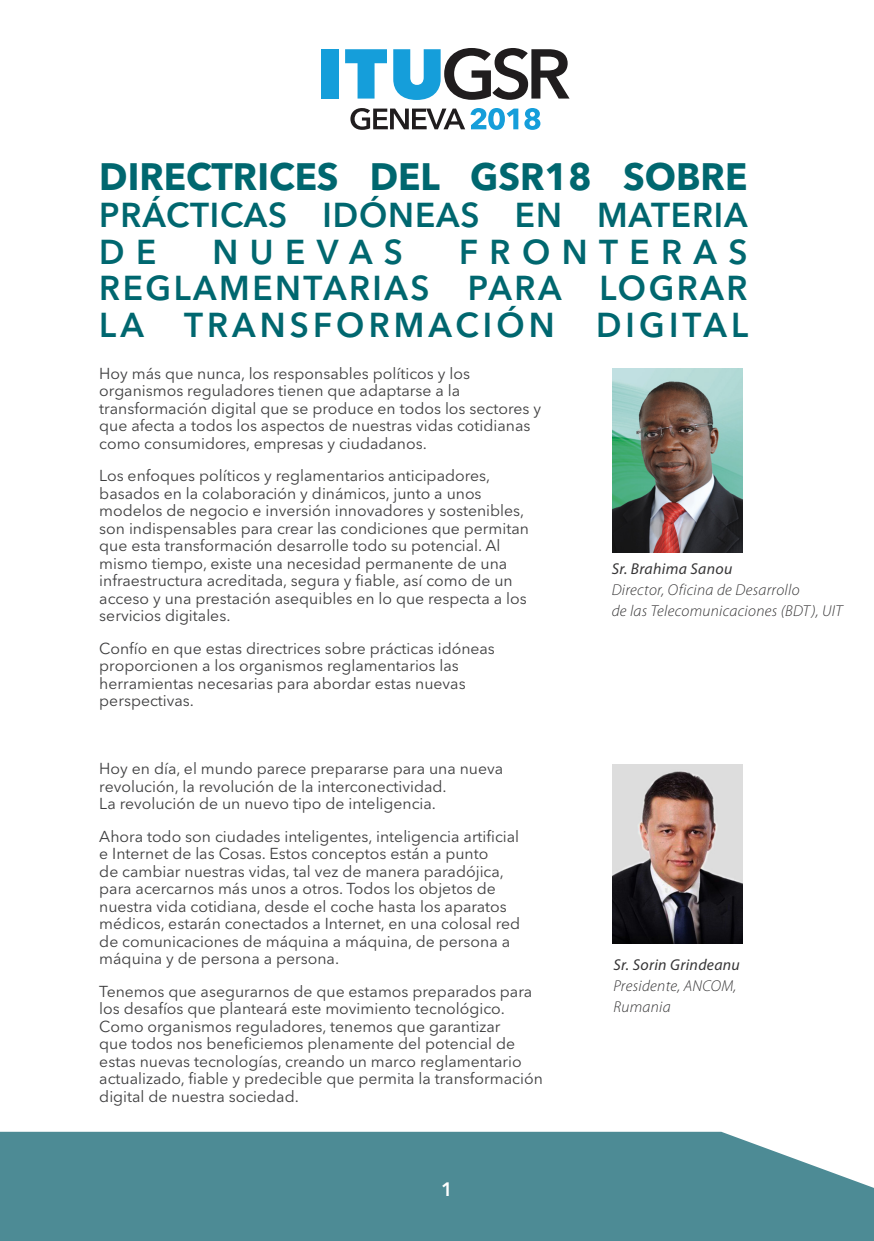
<style>
.page{position:relative;width:874px;height:1241px;background:#fff}
.page>*{position:absolute;margin:0;border:0;box-sizing:border-box;transform-origin:0 0}
.t1{font:700 37.8px "Avenir Next LT Pro";color:#00676f}
.t2{font:600 34.3px/36.8px "Avenir Next LT Pro";letter-spacing:.075em;color:#00676f;text-align:justify}
.t3{font:600 34.3px/36.8px "Avenir Next LT Pro";letter-spacing:.025em;color:#00676f}
.t4{font:600 19.25px "Avenir Next LT Pro";color:#fff}
.text{font:15.75px/17.5px "Avenir Next LT Pro";color:#3e3e3f}
.t5{font:italic 300 15.75px "Myriad Pro";letter-spacing:.02em;color:#363536}
.t6{font:italic 15.75px "Myriad Pro";letter-spacing:.02em;color:#363536}
</style>
<div class="page">
<div style="left:0;top:1131px;width:873px;height:109px;background:#4d8b95"></div>
<img style="left:612px;top:368px;width:130px;height:184px">
<img style="left:612px;top:764px;width:130px;height:179px">
<div style="left:321px;top:49px;width:17px;height:50px;background:#159eda"></div>
<svg style="left:345px;top:49px;width:42px;height:50px"></svg>
<svg style="left:393px;top:48px;width:176px;height:52px"></svg>
<svg style="left:350px;top:108px;width:168px;height:22px"></svg>
<svg style="left:524px;top:108px;width:16px;height:22px"></svg>
<p class="t1" style="left:99px;top:154px;width:649px">DIRECTRICES DEL GSR18 SOBRE</p>
<p class="t3" style="left:99px;top:196px;width:649px">PRÁCTICAS IDÓNEAS EN MATERIA<br>D E</p>
<p class="t2" style="left:99px;top:233px;width:650px;text-indent:359px">FRONTERAS REGLAMENTARIAS PARA LOGRAR LA TRANSFORMACIÓN DIGITAL</p>
<p class="text" style="left:99px;top:364px;width:443px">Hoy más que nunca, los responsables políticos y los organismos reguladores tienen que adaptarse a la transformación digital que se produce en todos los sectores y que afecta a todos los aspectos de nuestras vidas cotidianas como consumidores, empresas y ciudadanos.</p>
<p class="text" style="left:99px;top:467px;width:431px">Los enfoques políticos y reglamentarios anticipadores, basados en la colaboración y dinámicos, junto a unos modelos de negocio e inversión innovadores y sostenibles, son indispensables para crear las condiciones que permitan que esta transformación desarrolle todo su potencial. Al mismo tiempo, existe una necesidad permanente de una infraestructura acreditada, segura y fiable, así como de un acceso y una prestación asequibles en lo que respecta a los servicios digitales.</p>
<p class="text" style="left:99px;top:639px;width:397px">Confío en que estas directrices sobre prácticas idóneas proporcionen a los organismos reglamentarios las herramientas necesarias para abordar estas nuevas perspectivas.</p>
<p class="t2" style="left:212px;top:233px;width:192px">NUEVAS</p>
<p class="t6" style="left:611px;top:560px;width:122px">Sr. Brahima Sanou</p>
<p class="t5" style="left:611px;top:581px;width:189px">Director, Oficina de Desarrollo</p>
<p class="t5" style="left:611px;top:602px;width:232px">de las Telecomunicaciones (BDT), UIT</p>
<p class="text" style="left:99px;top:759px;width:405px">Hoy en día, el mundo parece prepararse para una nueva revolución, la revolución de la interconectividad.<br>La revolución de un nuevo tipo de inteligencia.</p>
<p class="text" style="left:99px;top:827px;width:422px">Ahora todo son ciudades inteligentes, inteligencia artificial e Internet de las Cosas. Estos conceptos están a punto<br>de cambiar nuestras vidas, tal vez de manera paradójica, para acercarnos más unos a otros. Todos los objetos de nuestra vida cotidiana, desde el coche hasta los aparatos médicos, estarán conectados a Internet, en una colosal red de comunicaciones de máquina a máquina, de persona a máquina y de persona a persona.</p>
<p class="text" style="left:99px;top:982px;width:445px">Tenemos que asegurarnos de que estamos preparados para los desafíos que planteará este movimiento tecnológico.<br>Como organismos reguladores, tenemos que garantizar<br>que todos nos beneficiemos plenamente del potencial de estas nuevas tecnologías, creando un marco reglamentario actualizado, fiable y predecible que permita la transformación digital de nuestra sociedad.</p>
<p class="t4" style="left:441px;top:1177px;width:13px">1</p>
<p class="t6" style="left:613px;top:956px;width:128px">Sr. Sorin Grindeanu</p>
<p class="t5" style="left:613px;top:977px;width:124px">Presidente, ANCOM,</p>
<p class="t5" style="left:613px;top:998px;width:59px">Rumania</p>
</div>
